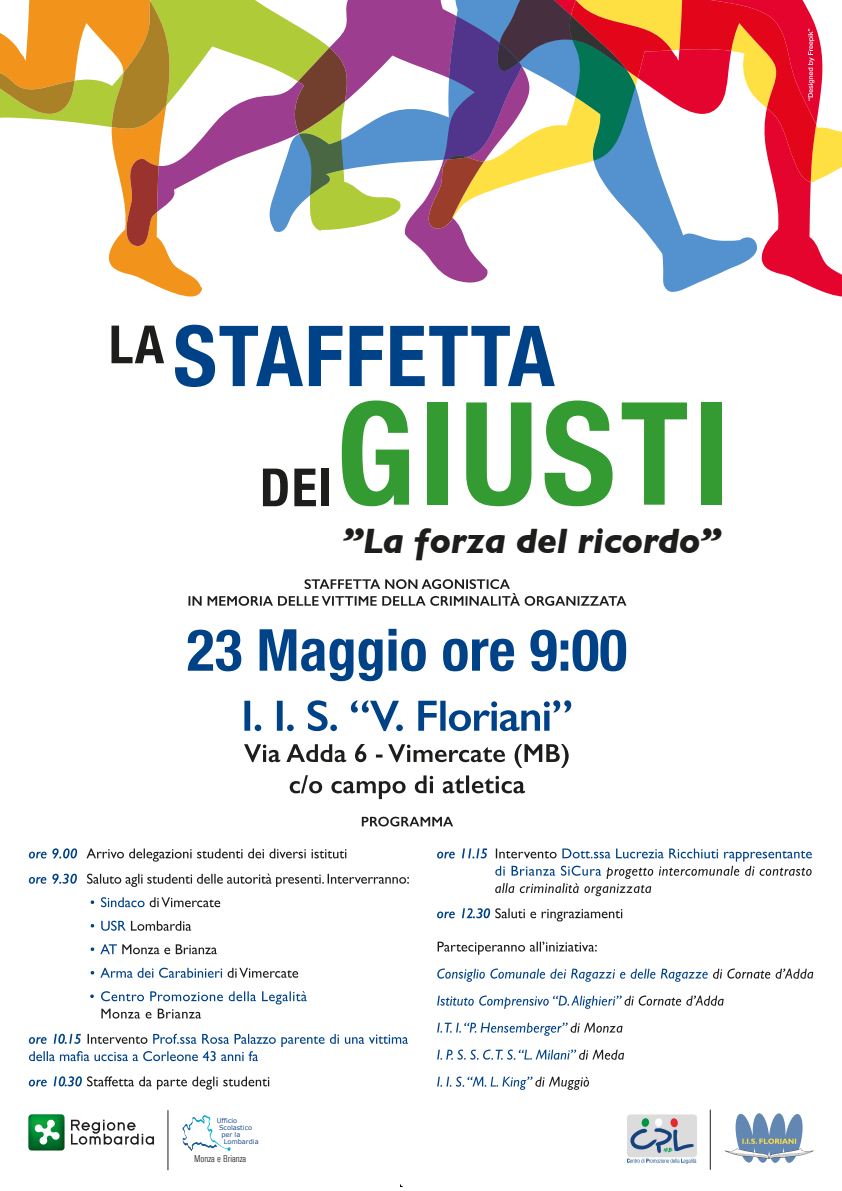
<style>
.page{position:relative;width:842px;height:1191px;background:#fff}
.page>*{position:absolute;margin:0;border:0;box-sizing:border-box;transform-origin:0 0}
.t1{font:italic 700 36px "Gill Sans";letter-spacing:-.01em;color:#1d1d1b}
.t2{font:300 condensed 10.1px "Univers";color:#1d1d1b}
.t3{font:6.6px "Verdana";color:#1f4e88}
</style>
<div class="page">
<svg style="left:202px;top:0;width:286px;height:282px"></svg>
<svg style="left:295px;top:48px;width:54px;height:147px;background:#7d7b57"></svg>
<svg style="left:642px;top:228px;width:200px;height:68px"></svg>
<svg style="left:29px;top:0;width:173px;height:296px"></svg>
<svg style="left:0;top:1px;width:171px;height:128px"></svg>
<svg style="left:118px;top:159px;width:41px;height:87px;background:#bf6741"></svg>
<svg style="left:362px;top:816px;width:91px;height:10px"></svg>
<svg style="left:290px;top:775px;width:235px;height:24px"></svg>
<svg style="left:244px;top:744px;width:325px;height:24px"></svg>
<svg style="left:244px;top:700px;width:327px;height:31px"></svg>
<svg style="left:443px;top:629px;width:183px;height:42px"></svg>
<svg style="left:188px;top:629px;width:238px;height:52px"></svg>
<svg style="left:188px;top:579px;width:438px;height:27px"></svg>
<svg style="left:437px;top:1076px;width:152px;height:13px"></svg>
<svg style="left:437px;top:1049px;width:187px;height:10px"></svg>
<svg style="left:437px;top:1022px;width:185px;height:13px"></svg>
<svg style="left:437px;top:995px;width:287px;height:13px"></svg>
<svg style="left:437px;top:968px;width:376px;height:13px"></svg>
<svg style="left:438px;top:941px;width:159px;height:13px"></svg>
<svg style="left:437px;top:908px;width:185px;height:13px"></svg>
<svg style="left:495px;top:848px;width:317px;height:48px"></svg>
<svg style="left:437px;top:848px;width:50px;height:10px"></svg>
<svg style="left:29px;top:1076px;width:240px;height:13px"></svg>
<svg style="left:29px;top:1033px;width:379px;height:28px"></svg>
<svg style="left:90px;top:991px;width:217px;height:27px"></svg>
<svg style="left:228px;top:967px;width:70px;height:10px"></svg>
<svg style="left:91px;top:967px;width:131px;height:10px"></svg>
<svg style="left:91px;top:944px;width:126px;height:10px"></svg>
<svg style="left:91px;top:920px;width:100px;height:10px"></svg>
<svg style="left:91px;top:897px;width:129px;height:10px"></svg>
<svg style="left:87px;top:873px;width:322px;height:14px"></svg>
<svg style="left:29px;top:873px;width:48px;height:10px"></svg>
<svg style="left:86px;top:848px;width:260px;height:13px"></svg>
<svg style="left:29px;top:848px;width:48px;height:10px"></svg>
<svg style="left:421px;top:0;width:421px;height:228px"></svg>
<svg style="left:112px;top:325px;width:52px;height:38px"></svg>
<svg style="left:175px;top:325px;width:128px;height:62px"></svg>
<svg style="left:309px;top:326px;width:33px;height:60px"></svg>
<svg style="left:350px;top:326px;width:33px;height:60px"></svg>
<svg style="left:390px;top:326px;width:165px;height:60px"></svg>
<svg style="left:263px;top:468px;width:25px;height:38px"></svg>
<svg style="left:294px;top:468px;width:22px;height:38px"></svg>
<div style="left:322px;top:468px;width:7px;height:38px;background:#1d1d1b"></div>
<svg style="left:342px;top:400px;width:67px;height:106px"></svg>
<div style="left:427px;top:402px;width:21px;height:102px;background:#339b31"></div>
<svg style="left:466px;top:402px;width:65px;height:104px"></svg>
<svg style="left:545px;top:400px;width:68px;height:106px"></svg>
<svg style="left:622px;top:402px;width:65px;height:102px"></svg>
<div style="left:701px;top:402px;width:21px;height:102px;background:#339b31"></div>
<img style="left:626px;top:1114px;width:71px;height:50px">
<svg style="left:182px;top:1115px;width:35px;height:35px"></svg>
<svg style="left:28px;top:1114px;width:37px;height:36px"></svg>
<svg style="left:71px;top:1119px;width:83px;height:25px"></svg>
<img style="left:724px;top:1113px;width:90px;height:49px">
<hr style="left:168px;top:1110px;width:1px;height:60px;background:#1d1d1b">
<hr style="left:710px;top:1109px;width:1px;height:60px;background:#1d1d1b">
<p class="t1" style="left:342px;top:520px;width:380px">”La forza del ricordo”</p>
<p class="t3" style="left:217px;top:1116px;width:22px">Ufficio</p>
<p class="t3" style="left:219px;top:1123px;width:35px">Scolastico</p>
<p class="t3" style="left:221px;top:1130px;width:20px">per la</p>
<p class="t3" style="left:224px;top:1137px;width:36px">Lombardia</p>
<p class="t2" style="left:194px;top:1153px;width:54px">Monza e Brianza</p>
</div>
